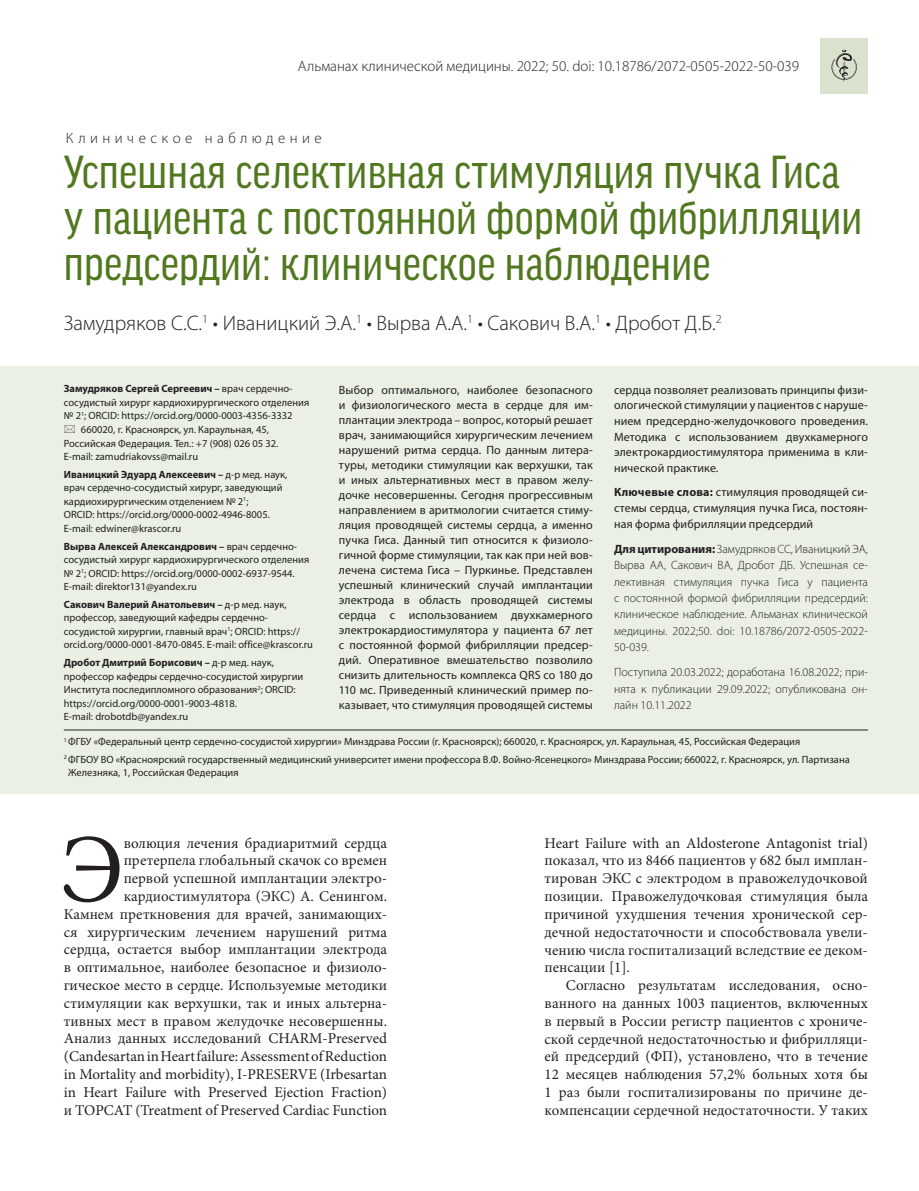
<style>
.page{position:relative;width:919px;height:1191px;background:#fff}
.page>*{position:absolute;margin:0;border:0;box-sizing:border-box;transform-origin:0 0}
.t1{font:97.2px "Minion Pro";color:#231f20}
.t2{font:condensed 49.5px/45.8px "Good Headline Pro";letter-spacing:.005em;color:#51771f}
.t3{font:300 21px "Myriad Pro";color:#231f20}
.t4{font:15px/17.9px "Minion Pro";color:#231f20;text-align:justify}
.t5{font:300 15px "Myriad Pro";color:#231f20}
.t6{font:300 15px "Myriad Pro";letter-spacing:.295em;color:#231f20}
.t7{font:12px/15px "Myriad Pro";letter-spacing:.01em;color:#231f20;text-align:justify}
.t8{font:300 12px/16.5px "Myriad Pro";color:#231f20;text-align:justify}
.t9{font:10.5px/13.5px "Myriad Pro";color:#231f20}
.t10{font:700 10.5px "Myriad Pro";color:#231f20}
.s1{font-weight:400}
.s2{font-weight:700}
</style>
<div class="page">
<div style="left:0;top:367px;width:918px;height:427px;background:#ebf0e5"></div>
<hr style="left:64px;top:729px;width:803px;height:1px;background:#231f20">
<div style="left:820px;top:38px;width:47px;height:55px;background:#d9e2cd"></div>
<svg style="left:831px;top:50px;width:25px;height:32px"></svg>
<p class="t5" style="left:298px;top:57px;width:502px">Альманах клинической медицины. 2022; 50. doi: 10.18786/2072-0505-2022-50-039</p>
<p class="t6" style="left:66px;top:129px;width:257px">Клиническое наблюдение</p>
<h2 class="t2" style="left:64px;top:150px;width:800px">Успешная селективная стимуляция пучка Гиса у пациента с постоянной формой фибрилляции предсердий: клиническое наблюдение</h2>
<h3 class="t3" style="left:64px;top:310px;width:659px">Замудряков С.С.<sup>1</sup> • Иваницкий Э.А.<sup>1</sup> • Вырва А.А.<sup>1</sup> • Сакович В.А.<sup>1</sup> • Дробот Д.Б.<sup>2</sup></h3>
<p class="t7" style="left:339px;top:382px;width:255px">Выбор оптимального, наиболее безопасного и физиологического места в сердце для им&shy;плантации электрода – вопрос, который решает врач, занимающийся хирургическим лечением нарушений ритма сердца. По данным литера&shy;туры, методики стимуляции как верхушки, так и иных альтернативных мест в правом желу&shy;дочке несовершенны. Сегодня прогрессивным направлением в аритмологии считается стиму&shy;ляция проводящей системы сердца, а именно пучка Гиса. Данный тип относится к физиоло&shy;гичной форме стимуляции, так как при ней вов&shy;лечена система Гиса – Пуркинье. Представлен успешный клинический случай имплантации электрода в область проводящей системы сердца с использованием двухкамерного электрокардиостимулятора у пациента 67 лет с постоянной формой фибрилляции предсер&shy;дий. Оперативное вмешательство позволило снизить длительность комплекса QRS со 180 до 110 мс. Приведенный клинический пример по&shy;казывает, что стимуляция проводящей системы</p>
<p class="t7" style="left:614px;top:381px;width:255px;line-height:15.8px">сердца позволяет реализовать принципы физи&shy;ологической стимуляции у пациентов с наруше&shy;нием предсердно-желудочкового проведения.<br>Методика с использованием двухкамерного электрокардиостимулятора применима в кли&shy;нической практике.</p>
<p class="t10" style="left:64px;top:382px;width:230px">Замудряков Сергей Сергеевич – <span class="s1">врач сердечно-</span></p>
<p class="t9" style="left:64px;top:395px;width:247px">сосудистый хирург кардиохирургического отделения</p>
<p class="t9" style="left:64px;top:409px;width:230px">№ 2<sup>1</sup>; ORCID: https://orcid.org/0000-0003-4356-3332</p>
<p class="t9" style="left:81px;top:422px;width:189px">660020, г. Красноярск, ул. Караульная, 45,</p>
<p class="t9" style="left:64px;top:436px;width:216px">Российская Федерация. Тел.: +7 (908) 026 05 32.</p>
<p class="t9" style="left:64px;top:449px;width:136px">E-mail: zamudriakovss@mail.ru</p>
<p class="t9" style="left:64px;top:467px;width:225px"><span class="s2">Иваницкий Эдуард Алексеевич –</span> д-р мед. наук, врач сердечно-сосудистый хирург, заведующий кардиохирургическим отделением № 2<sup>1</sup>;<br>ORCID: https://orcid.org/0000-0002-4946-8005.<br>E-mail: edwiner@krascor.ru</p>
<p class="t9" style="left:64px;top:539px;width:247px"><span class="s2">Вырва Алексей Александрович –</span> врач сердечно&shy;сосудистый хирург кардиохирургического отделения № 2<sup>1</sup>; ORCID: https://orcid.org/0000-0002-6937-9544.<br>E-mail: direktor131@yandex.ru</p>
<p class="t9" style="left:64px;top:597px;width:250px"><span class="s2">Сакович Валерий Анатольевич –</span> д-р мед. наук, профессор, заведующий кафедры сердечно&shy;сосудистой хирургии, главный врач<sup>1</sup>; ORCID: https:// orcid.org/0000-0001-8470-0845. E-mail: office@krascor.ru</p>
<p class="t9" style="left:64px;top:655px;width:241px"><span class="s2">Дробот Дмитрий Борисович –</span> д-р мед. наук, профессор кафедры сердечно-сосудистой хирургии Института последипломного образования<sup>2</sup>; ORCID: https://orcid.org/0000-0001-9003-4818.<br>E-mail: drobotdb@yandex.ru</p>
<p class="t9" style="left:64px;top:732px;width:787px;line-height:17.7px"><sup>1</sup> ФГБУ «Федеральный центр сердечно-сосудистой хирургии» Минздрава России (г. Красноярск); 660020, г. Красноярск, ул. Караульная, 45, Российская Федерация<br><sup>2</sup> ФГБОУ ВО «Красноярский государственный медицинский университет имени профессора В.Ф. Войно-Ясенецкого» Минздрава России; 660022, г. Красноярск, ул. Партизана</p>
<p class="t9" style="left:68px;top:766px;width:172px">Железняка, 1, Российская Федерация</p>
<p class="t7" style="left:614px;top:484px;width:255px;line-height:15.8px"><span class="s2">Ключевые слова:</span> стимуляция проводящей си&shy;стемы сердца, стимуляция пучка Гиса, постоян&shy;ная форма фибрилляции предсердий</p>
<p class="t8" style="left:614px;top:540px;width:255px"><span class="s2">Для цитирования:</span> Замудряков СС, Иваницкий ЭА, Вырва АА, Сакович ВА, Дробот ДБ. Успешная се&shy;лективная стимуляция пучка Гиса у пациента с постоянной формой фибрилляции предсердий: клиническое наблюдение. Альманах клинической медицины. 2022;50. doi: 10.18786/2072-0505-2022- 50-039.</p>
<p class="t8" style="left:614px;top:664px;width:255px">Поступила 20.03.2022; доработана 16.08.2022; при&shy;нята к публикации 29.09.2022; опубликована он&shy;лайн 10.11.2022</p>
<h1 class="t1" style="left:61px;top:804px;width:64px">Э</h1>
<p class="t4" style="left:64px;top:834px;width:325px;text-align:right">волюция лечения брадиаритмий сердца претерпела глобальный скачок со времен<br>первой успешной имплантации электро&shy;кардиостимулятора (ЭКС) А. Сенингом.<br>Камнем преткновения для врачей, занимающих&shy;ся хирургическим лечением нарушений ритма сердца, остается выбор имплантации электрода в оптимальное, наиболее безопасное и физиоло&shy;гическое место в сердце. Используемые методики стимуляции как верхушки, так и иных альтерна&shy;тивных мест в правом желудочке несовершенны.<br>Анализ данных исследований CHARM-Preserved (Candesartan in Heart failure: Assessment of Reduction in Mortality and morbidity), I-PRESERVE (Irbesartan in Heart Failure with Preserved Ejection Fraction) и TOPCAT (Treatment of Preserved Cardiac Function</p>
<p class="t4" style="left:544px;top:834px;width:325px">Heart Failure with an Aldosterone Antagonist trial) показал, что из 8466 пациентов у 682 был имплан&shy;тирован ЭКС с электродом в правожелудочковой позиции. Правожелудочковая стимуляция была причиной ухудшения течения хронической сер&shy;дечной недостаточности и способствовала увели&shy;чению числа госпитализаций вследствие ее деком&shy;пенсации [1].</p>
<p class="t4" style="left:544px;top:976px;width:325px;text-indent:21px">Согласно результатам исследования, осно&shy;ванного на данных 1003 пациентов, включенных в первый в России регистр пациентов с хрониче&shy;ской сердечной недостаточностью и фибрилляци&shy;ей предсердий (ФП), установлено, что в течение 12 месяцев наблюдения 57,2% больных хотя бы 1 раз были госпитализированы по причине де&shy;компенсации сердечной недостаточности. У таких</p>
</div>
